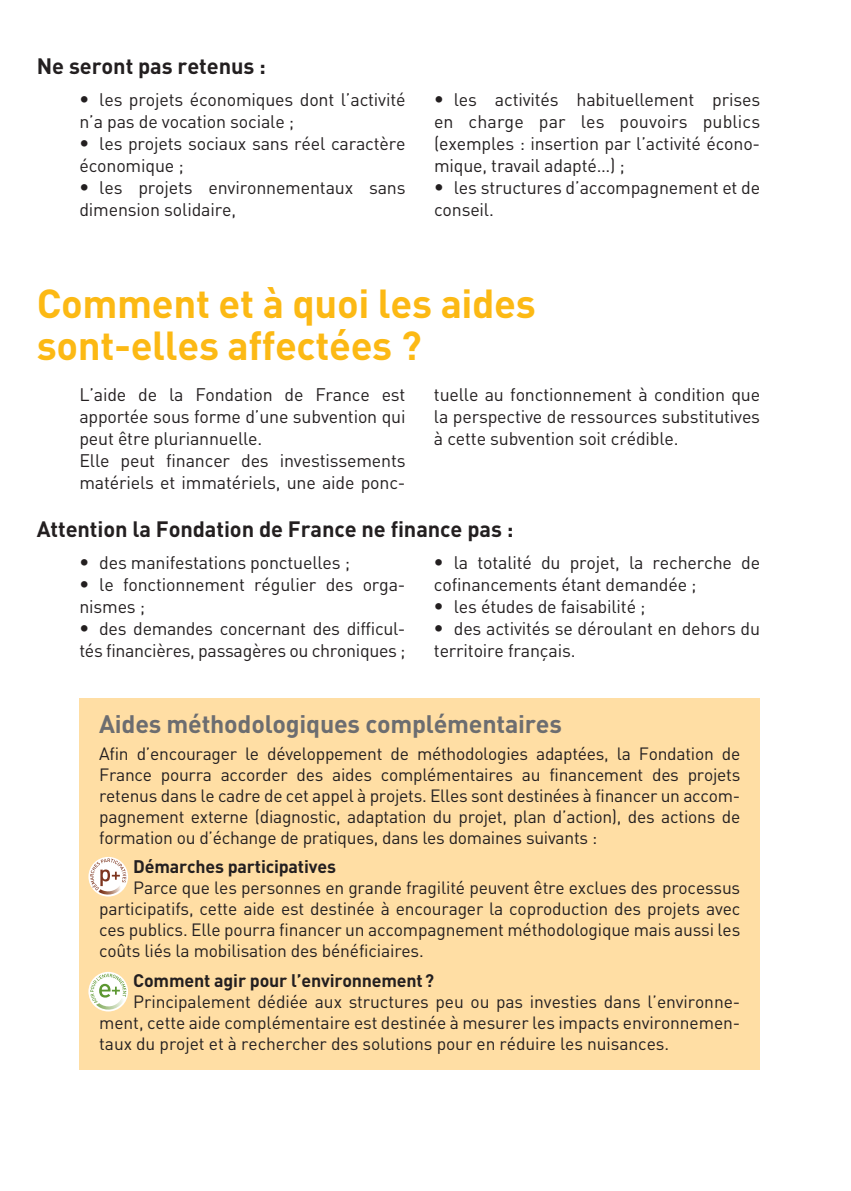
<style>
.page{position:relative;width:851px;height:1191px;background:#fff}
.page>*{position:absolute;margin:0;border:0;box-sizing:border-box;transform-origin:0 0}
.t1{font:700 40px/42px "DIN";letter-spacing:-.01em;color:#fcb914}
.t2{font:700 25px "DIN";letter-spacing:-.01em;color:#6c6d70}
.t3{font:700 22px "DIN";letter-spacing:-.005em;color:#231f20}
.t4{font:18px/22px "DIN";letter-spacing:-.01em;color:#231f20}
.t5{font:700 18px "DIN";letter-spacing:-.01em;color:#231f20}
.t6{font:17.6px/21px "DIN";letter-spacing:-.01em;color:#231f20;text-align:justify}
.s1{font-weight:700;font-size:20px}
</style>
<div class="page">
<div style="left:79px;top:698px;width:681px;height:372px;background:#ffdea4"></div>
<svg style="left:88px;top:971px;width:40px;height:40px"></svg>
<svg style="left:90px;top:973px;width:36px;height:36px"></svg>
<svg style="left:88px;top:857px;width:40px;height:39px"></svg>
<svg style="left:90px;top:858px;width:36px;height:36px"></svg>
<p class="t3" style="left:37px;top:58px;width:230px">Ne seront pas retenus :</p>
<p class="t4" style="left:79px;top:90px;width:327px"><span class="s1">•</span> les projets économiques dont l’activité n’a pas de vocation sociale ;</p>
<p class="t4" style="left:79px;top:134px;width:327px"><span class="s1">•</span> les projets sociaux sans réel caractère économique ;</p>
<p class="t4" style="left:79px;top:178px;width:327px"><span class="s1">•</span> les projets environnementaux sans dimension solidaire,</p>
<p class="t4" style="left:434px;top:90px;width:327px;text-align:justify"><span class="s1">•</span> les activités habituellement prises en charge par les pouvoirs publics (exemples : insertion par l’activité écono&shy;mique, travail adapté…) ;</p>
<p class="t4" style="left:434px;top:178px;width:327px"><span class="s1">•</span> les structures d’accompagnement et de conseil.</p>
<h1 class="t1" style="left:37px;top:287px;width:500px">Comment et à quoi les aides sont-elles affectées ?</h1>
<p class="t4" style="left:79px;top:386px;width:327px">L’aide de la Fondation de France est apportée sous forme d’une subvention qui peut être pluriannuelle.<br>Elle peut financer des investissements matériels et immatériels, une aide ponc-</p>
<p class="t4" style="left:434px;top:386px;width:327px;text-align:justify">tuelle au fonctionnement à condition que la perspective de ressources substitutives à cette subvention soit crédible.</p>
<p class="t3" style="left:37px;top:521px;width:478px">Attention la Fondation de France ne finance pas :</p>
<p class="t4" style="left:79px;top:553px;width:272px"><span class="s1">•</span> des manifestations ponctuelles ;</p>
<p class="t4" style="left:79px;top:575px;width:327px"><span class="s1">•</span> le fonctionnement régulier des orga&shy;nismes ;</p>
<p class="t4" style="left:79px;top:619px;width:327px"><span class="s1">•</span> des demandes concernant des difficul&shy;tés financières, passagères ou chroniques ;</p>
<p class="t4" style="left:434px;top:553px;width:327px"><span class="s1">•</span> la totalité du projet, la recherche de cofinancements étant demandée ;</p>
<p class="t4" style="left:434px;top:597px;width:213px"><span class="s1">•</span> les études de faisabilité ;</p>
<p class="t4" style="left:434px;top:619px;width:327px"><span class="s1">•</span> des activités se déroulant en dehors du territoire français.</p>
<h2 class="t2" style="left:99px;top:715px;width:464px">Aides méthodologiques complémentaires</h2>
<p class="t6" style="left:99px;top:744px;width:642px">Afin d’encourager le développement de méthodologies adaptées, la Fondation de France pourra accorder des aides complémentaires au financement des projets retenus dans le cadre de cet appel à projets. Elles sont destinées à financer un accom&shy;pagnement externe (diagnostic, adaptation du projet, plan d’action), des actions de formation ou d’échange de pratiques, dans les domaines suivants :</p>
<p class="t5" style="left:133px;top:860px;width:204px">Démarches participatives</p>
<p class="t6" style="left:99px;top:879px;width:642px;text-indent:34px">Parce que les personnes en grande fragilité peuvent être exclues des processus participatifs, cette aide est destinée à encourager la coproduction des projets avec ces publics. Elle pourra financer un accompagnement méthodologique mais aussi les coûts liés la mobilisation des bénéficiaires.</p>
<p class="t5" style="left:133px;top:973px;width:302px">Comment agir pour l’environnement ?</p>
<p class="t6" style="left:99px;top:992px;width:642px;text-indent:34px">Principalement dédiée aux structures peu ou pas investies dans l’environne&shy;ment, cette aide complémentaire est destinée à mesurer les impacts environnemen&shy;taux du projet et à rechercher des solutions pour en réduire les nuisances.</p>
</div>
